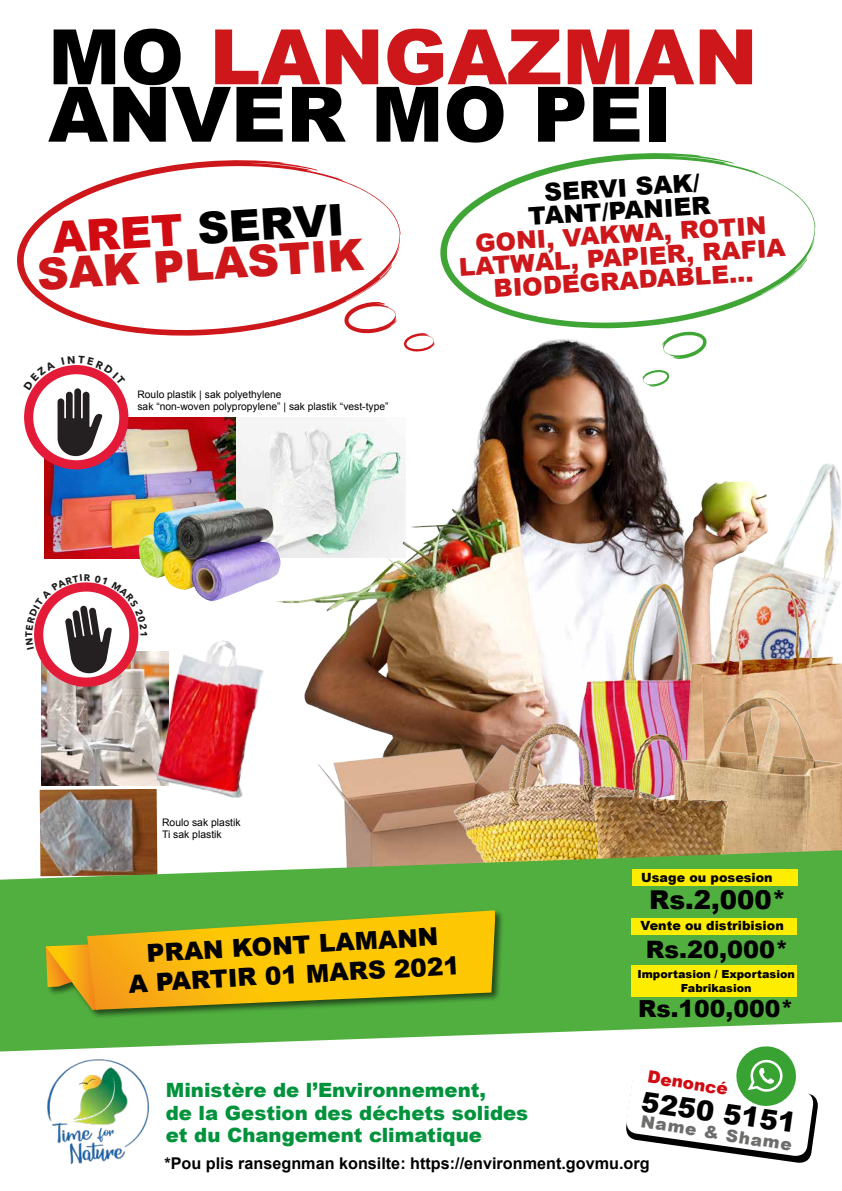
<style>
.page{position:relative;width:842px;height:1191px;background:#fff}
.page>*{position:absolute;margin:0;border:0;box-sizing:border-box;transform-origin:0 0}
.t1{font:900 76.5px/57.4px "Arial";color:#000}
.t2{font:900 43.6px/35.6px "Arial";color:#cd171a;text-align:center}
.t3{font:900 27.5px "Arial";color:#000}
.t4{font:900 26px "Arial";color:#000}
.t5{font:900 24.8px/29.7px "Arial";color:#000;text-align:center}
.t6{font:900 24.6px/23.3px "Arial";color:#cd171a;text-align:center}
.t7{font:900 24.6px/23.2px "Arial";color:#000;text-align:center}
.t8{font:900 24px "Arial";color:#000}
.t9{font:900 23.5px "Arial";color:#000}
.t10{font:900 19.7px/22.2px "Arial";color:#00933c}
.t11{font:900 17px "Arial";color:#6d6d6c}
.t12{font:900 17px "Arial";color:#d20a11}
.t13{font:700 16.2px "Arial";color:#000}
.t14{font:900 12.7px "Arial";color:#000}
.t15{font:900 11.1px/13.3px "Arial";color:#000;text-align:center}
.t16{font:10.4px/12.5px "Arial";color:#000}
.t17{font:10.3px/12.4px "Arial";color:#000}
.s1{color:#cd171a}
.s2{color:#d20a11}
.s3{color:#000}
</style>
<div class="page">
<div style="left:237px;top:432px;width:34px;height:68px;background:#f1f1f1"></div>
<img style="left:774px;top:463px;width:67px;height:101px">
<img style="left:271px;top:339px;width:500px;height:401px">
<img style="left:318px;top:740px;width:134px;height:110px">
<img style="left:41px;top:690px;width:104px;height:95px">
<img style="left:45px;top:417px;width:190px;height:141px">
<img style="left:47px;top:1059px;width:102px;height:104px">
<svg style="left:626px;top:1051px;width:192px;height:112px"></svg>
<svg style="left:17px;top:160px;width:383px;height:176px"></svg>
<svg style="left:440px;top:153px;width:375px;height:176px"></svg>
<svg style="left:344px;top:302px;width:53px;height:32px"></svg>
<svg style="left:662px;top:331px;width:45px;height:28px"></svg>
<svg style="left:404px;top:333px;width:31px;height:19px"></svg>
<svg style="left:642px;top:370px;width:27px;height:16px"></svg>
<img style="left:40px;top:789px;width:117px;height:61px">
<img style="left:566px;top:578px;width:105px;height:152px">
<img style="left:671px;top:564px;width:171px;height:119px">
<img style="left:665px;top:683px;width:177px;height:167px">
<img style="left:452px;top:720px;width:211px;height:130px">
<img style="left:577px;top:730px;width:169px;height:120px">
<svg style="left:0;top:850px;width:842px;height:201px;fill:#51af3f"></svg>
<div style="left:45px;top:909px;width:459px;height:110px;background:#000;opacity:.58"></div>
<svg style="left:46px;top:943px;width:70px;height:67px;background:#b6a621"></svg>
<svg style="left:87px;top:910px;width:408px;height:99px;background:#d5b812"></svg>
<div style="left:632px;top:869px;width:166px;height:17px;background:#ffed00"></div>
<div style="left:631px;top:965px;width:166px;height:31px;background:#ffed00"></div>
<div style="left:631px;top:918px;width:166px;height:17px;background:#ffed00"></div>
<img style="left:139px;top:500px;width:142px;height:101px">
<img style="left:145px;top:629px;width:137px;height:177px">
<svg style="left:34px;top:574px;width:113px;height:116px"></svg>
<svg style="left:24px;top:365px;width:104px;height:104px"></svg>
<h1 class="t1" style="left:48px;top:29px;width:711px">MO <span class="s1">LANGAZMAN<br></span>ANVER MO PEI</h1>
<h2 class="t2" style="left:33px;top:223px;width:329px;rotate:-4deg"><span class="s2">ARET</span> <span class="s3">SERVI<br></span>SAK PLASTIK</h2>
<p class="t17" style="left:137px;top:388px;width:253px">Roulo plastik | sak polyethylene<br>sak “non-woven polypropylene” | sak plastik “vest-type”</p>
<p class="t7" style="left:526px;top:183px;width:184px;rotate:-4deg">SERVI SAK/<br>TANT/PANIER</p>
<p class="t6" style="left:456px;top:234px;width:329px;rotate:-4deg">GONI, VAKWA, ROTIN<br>LATWAL, PAPIER, RAFIA<br>BIODEGRADABLE...</p>
<p class="t16" style="left:162px;top:816px;width:80px">Roulo sak plastik<br>Ti sak plastik</p>
<p class="t14" style="left:641px;top:870px;width:133px">Usage ou posesion</p>
<h3 class="t4" style="left:649px;top:885px;width:139px">Rs.2,000*</h3>
<p class="t5" style="left:126px;top:938px;width:333px;rotate:-3deg">PRAN KONT LAMANN<br>A PARTIR 01 MARS 2021</p>
<p class="t10" style="left:166px;top:1079px;width:364px">Ministère de l’Environnement,<br>de la Gestion des déchets solides et du Changement climatique</p>
<p class="t14" style="left:640px;top:918px;width:145px">Vente ou distribision</p>
<p class="t8" style="left:646px;top:936px;width:144px">Rs.20,000*</p>
<p class="t15" style="left:637px;top:968px;width:159px">Importasion / Exportasion<br>Fabrikasion</p>
<p class="t9" style="left:638px;top:995px;width:157px">Rs.100,000*</p>
<p class="t12" style="left:649px;top:1067px;width:83px;rotate:9deg">Denoncé</p>
<p class="t11" style="left:643px;top:1111px;width:154px;rotate:9deg">Name &amp; Shame</p>
<h3 class="t3" style="left:644px;top:1086px;width:158px;rotate:8deg">5250 5151</h3>
<p class="t13" style="left:164px;top:1152px;width:487px">*Pou plis ransegnman konsilte: https://environment.govmu.org</p>
</div>
